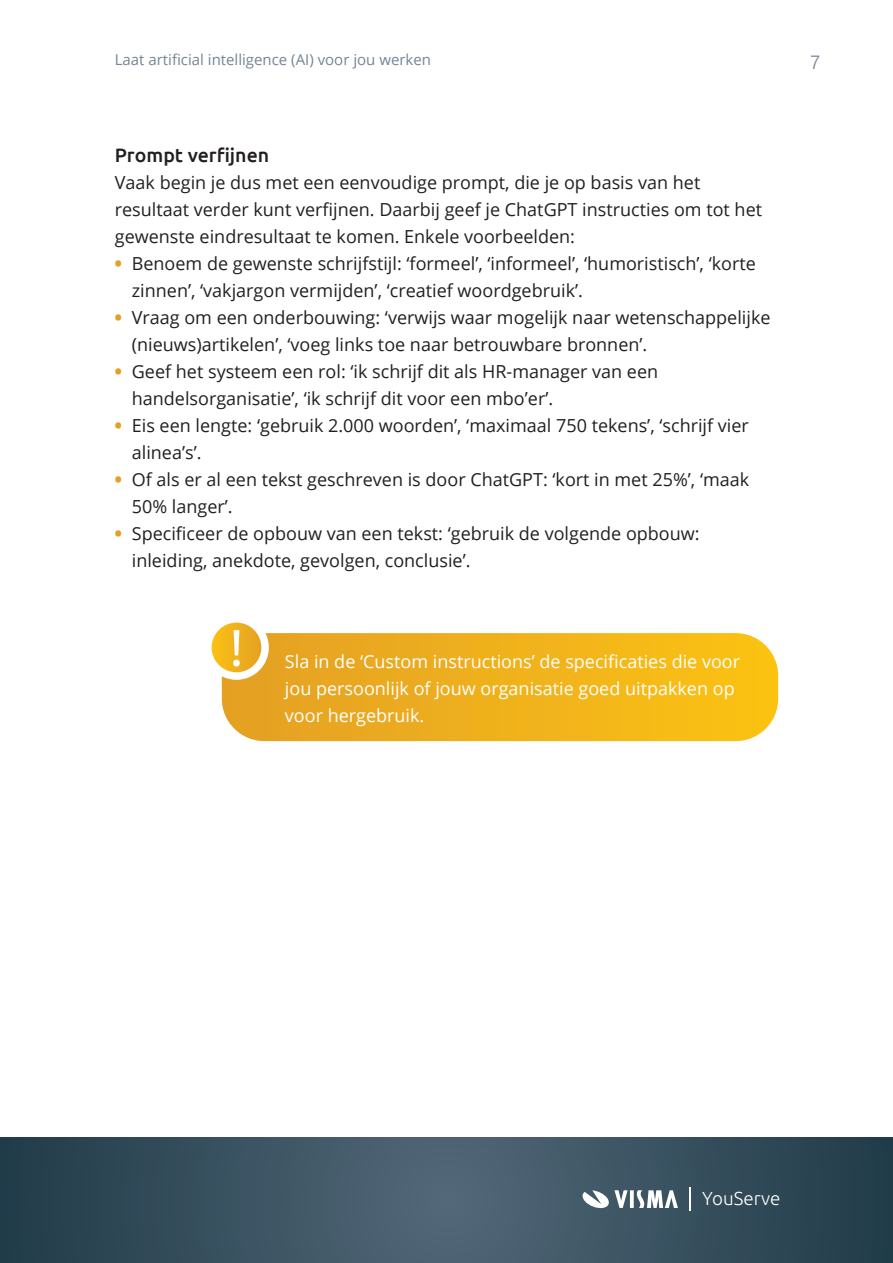
<style>
.page{position:relative;width:893px;height:1263px;background:#fff}
.page>*{position:absolute;margin:0;border:0;box-sizing:border-box;transform-origin:0 0}
.SUBKOP{font:500 19.5px "Ubuntu";color:#231f20}
.t1{font:300 19.5px "Ubuntu";color:#748595}
.t2{font:300 18.75px "Ubuntu";color:#fff}
.PLAT{font:18px/27px "Open Sans";color:#231f20}
.LET_OP-kader{font:18px/27px "Open Sans";color:#fff}
.t3{font:15px "Open Sans";color:#748595}
.s1{font-weight:800;color:#e3a023}
</style>
<div class="page">
<svg style="left:0;top:1137px;width:893px;height:126px;background:#395160"></svg>
<svg style="left:582px;top:1190px;width:96px;height:19px"></svg>
<svg style="left:690px;top:1187px;width:1px;height:24px"></svg>
<svg style="left:222px;top:633px;width:556px;height:108px;background:#efb320"></svg>
<svg style="left:208px;top:619px;width:57px;height:57px;background:#f1bb39"></svg>
<div style="left:204px;top:615px;width:65px;height:65px;border:8px solid #fff;border-radius:50%"></div>
<svg style="left:233px;top:630px;width:7px;height:36px"></svg>
<p class="t3" style="left:115px;top:50px;width:318px">Laat artificial intelligence (AI) voor jou werken</p>
<p class="t1" style="left:810px;top:50px;width:12px">7</p>
<p class="SUBKOP" style="left:115px;top:143px;width:156px">Prompt verfijnen</p>
<p class="PLAT" style="left:115px;top:169px;width:649px">Vaak begin je dus met een eenvoudige prompt, die je op basis van het resultaat verder kunt verfijnen. Daarbij geef je ChatGPT instructies om tot het gewenste eindresultaat te komen. Enkele voorbeelden:</p>
<p class="PLAT" style="left:132px;top:250px;width:626px;text-indent:-17px"><span class="s1">•</span> Benoem de gewenste schrijfstijl: ‘formeel’, ‘informeel’, ‘humoristisch’, ‘korte zinnen’, ‘vakjargon vermijden’, ‘creatief woordgebruik’.</p>
<p class="PLAT" style="left:132px;top:304px;width:640px;text-indent:-17px"><span class="s1">•</span> Vraag om een onderbouwing: ‘verwijs waar mogelijk naar wetenschappelijke (nieuws)artikelen’, ‘voeg links toe naar betrouwbare bronnen’.</p>
<p class="PLAT" style="left:132px;top:358px;width:528px;text-indent:-17px"><span class="s1">•</span> Geef het systeem een rol: ‘ik schrijf dit als HR-manager van een handelsorganisatie’, ‘ik schrijf dit voor een mbo’er’.</p>
<p class="PLAT" style="left:132px;top:412px;width:619px;text-indent:-17px"><span class="s1">•</span> Eis een lengte: ‘gebruik 2.000 woorden’, ‘maximaal 750 tekens’, ‘schrijf vier alinea’s’.</p>
<p class="PLAT" style="left:132px;top:466px;width:619px;text-indent:-17px"><span class="s1">•</span> Of als er al een tekst geschreven is door ChatGPT: ‘kort in met 25%’, ‘maak<br>50% langer’.</p>
<p class="PLAT" style="left:132px;top:520px;width:569px;text-indent:-17px"><span class="s1">•</span> Specificeer de opbouw van een tekst: ‘gebruik de volgende opbouw: inleiding, anekdote, gevolgen, conclusie’.</p>
<p class="LET_OP-kader" style="left:285px;top:647px;width:457px">Sla in de ‘Custom instructions’ de specificaties die voor jou persoonlijk of jouw organisatie goed uitpakken op voor hergebruik.</p>
<p class="t2" style="left:702px;top:1186px;width:80px">YouServe</p>
</div>
